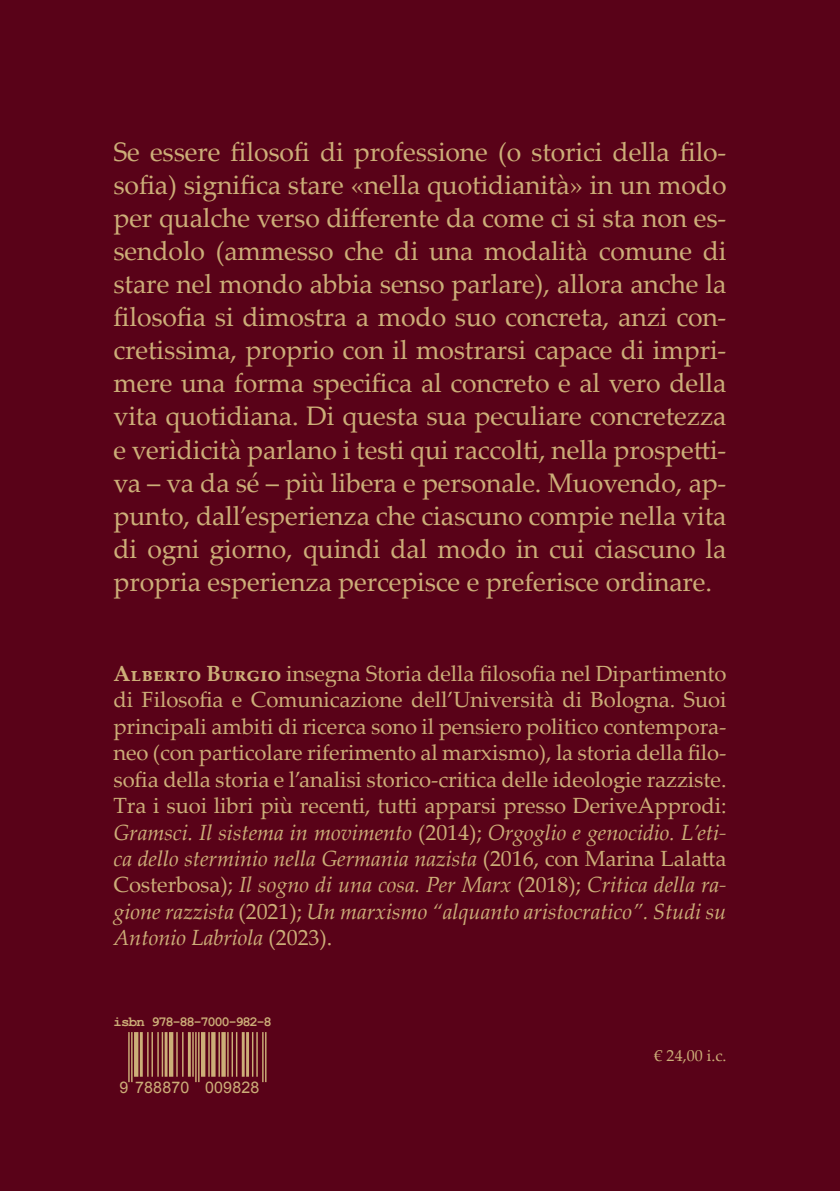
<style>
.page{position:relative;width:840px;height:1191px;background:#fff}
.page>*{position:absolute;margin:0;border:0;box-sizing:border-box;transform-origin:0 0}
.t1{font:26.8px/33px "Palatino Linotype";letter-spacing:-.005em;color:#ccae78;text-align:justify}
.t2{font:22px/26.4px "Palatino Linotype";letter-spacing:-.005em;color:#ccae78;text-align:justify}
.t3{font:16px "Arial";letter-spacing:.01em;color:#ccae78}
.t4{font:16px "Palatino Linotype";color:#ccae78}
.t5{font:700 14px "Courier New";letter-spacing:-.1em;color:#ccae78}
.s1{font-weight:700}
.s2{font-style:italic}
</style>
<div class="page">
<div style="left:0;top:0;width:839px;height:1191px;background:#590218"></div>
<img style="left:128px;top:1032px;width:138px;height:51px">
<p class="t1" style="left:113px;top:135px;width:614px">Se essere filosofi di professione (o storici della filo&shy;sofia) significa stare «nella quotidianità» in un modo per qualche verso differente da come ci si sta non es&shy;sendolo (ammesso che di una modalità comune di stare nel mondo abbia senso parlare), allora anche la filosofia si dimostra a modo suo concreta, anzi con&shy;cretissima, proprio con il mostrarsi capace di impri&shy;mere una forma specifica al concreto e al vero della vita quotidiana. Di questa sua peculiare concretezza e veridicità parlano i testi qui raccolti, nella prospetti&shy;va – va da sé – più libera e personale. Muovendo, ap&shy;punto, dall’esperienza che ciascuno compie nella vita di ogni giorno, quindi dal modo in cui ciascuno la propria esperienza percepisce e preferisce ordinare.</p>
<p class="t2" style="left:113px;top:659px;width:614px"><span class="s1">Alberto Burgio</span> insegna Storia della filosofia nel Dipartimento di Filosofia e Comunicazione dell’Università di Bologna. Suoi principali ambiti di ricerca sono il pensiero politico contempora&shy;neo (con particolare riferimento al marxismo), la storia della filo&shy;sofia della storia e l’analisi storico-critica delle ideologie razziste.<br>Tra i suoi libri più recenti, tutti apparsi presso DeriveApprodi:<br><span class="s2">Gramsci. Il sistema in movimento</span> (2014); <span class="s2">Orgoglio e genocidio. L’eti&shy;ca dello sterminio nella Germania nazista</span> (2016, con Marina Lalatta Costerbosa); <span class="s2">Il sogno di una cosa. Per Marx</span> (2018); <span class="s2">Critica della ra&shy;gione razzista</span> (2021); <span class="s2">Un marxismo “alquanto aristocratico”. Studi su Antonio Labriola</span> (2023).</p>
<p class="t5" style="left:113px;top:1013px;width:160px">isbn 978-88-7000-982-8</p>
<p class="t3" style="left:119px;top:1076px;width:141px">9 788870 009828</p>
<p class="t4" style="left:654px;top:1044px;width:73px">€ 24,00 i.c.</p>
</div>
